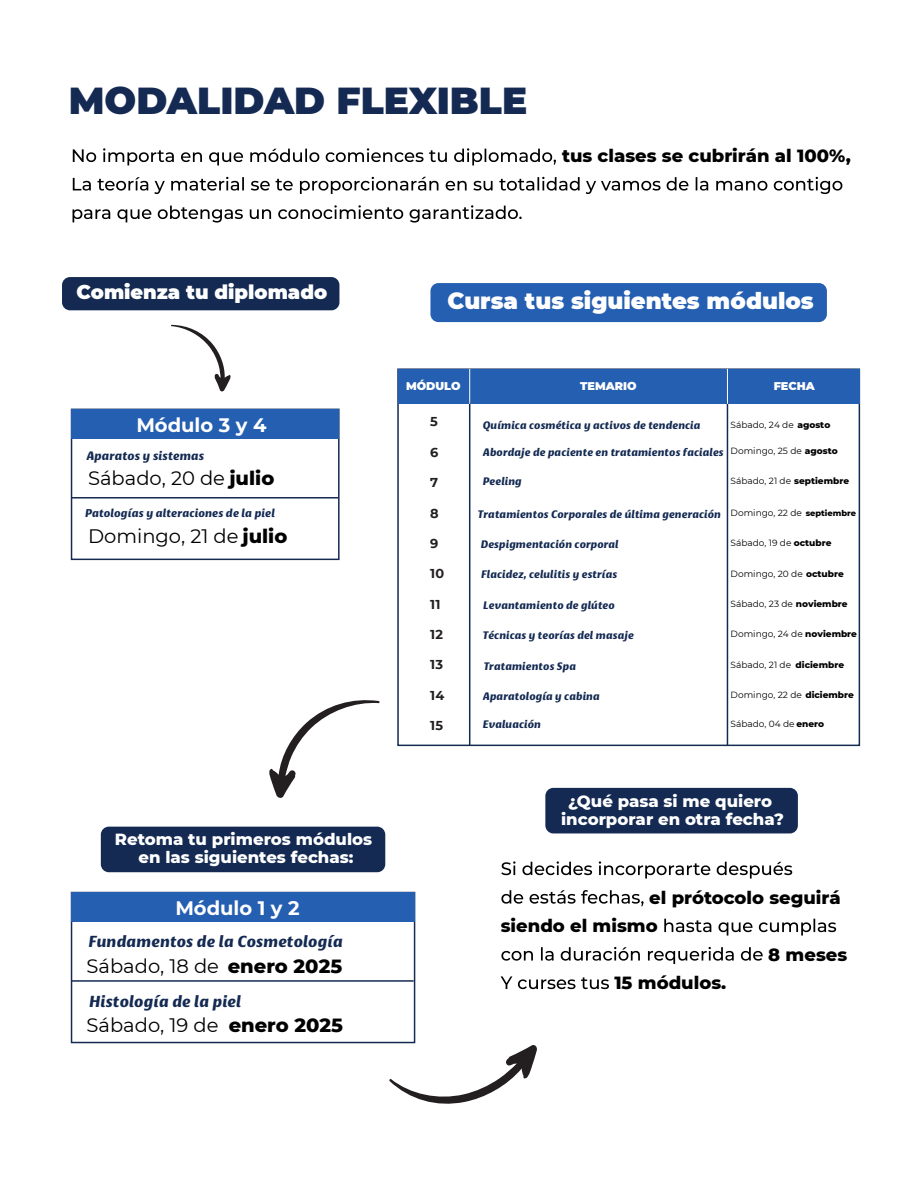
<style>
.page{position:relative;width:918px;height:1188px;background:#fff}
.page>*{position:absolute;margin:0;border:0;box-sizing:border-box;transform-origin:0 0}
.t1{font:900 37.5px "Montserrat";color:#142a52}
.t2{font:900 22.8px "Montserrat";color:#fff}
.t3{font:19.5px "Montserrat";color:#000}
.t4{font:900 19.5px "Montserrat";color:#fff}
.t5{font:700 19.5px "Montserrat";color:#fff}
.t6{font:800 18px "Montserrat";color:#000}
.t7{font:800 16.5px/18px "Montserrat";color:#fff;text-align:center}
.t8{font:italic 900 16.5px "Basel Neue";color:#142a52}
.t9{font:700 12.9px "Montserrat";color:#231f20}
.t10{font:italic 900 12.6px "Basel Neue";color:#142a52}
.t11{font:italic 900 11.7px "Basel Neue";color:#142a52}
.t12{font:italic 900 11.25px "Basel Neue";color:#142a52}
.t13{font:900 11.25px "Montserrat";color:#fff}
.t14{font:9px "Montserrat";color:#000}
.s1{font-weight:800}
.s2{font-weight:800;font-size:8.25px}
</style>
<div class="page">
<div style="left:430px;top:283px;width:397px;height:39px;background:#255fb2;border-radius:8px"></div>
<div style="left:62px;top:277px;width:277px;height:33px;background:#142a52;border-radius:8px"></div>
<svg style="left:73px;top:148px;width:483px;height:17px"></svg>
<svg style="left:73px;top:177px;width:769px;height:17px"></svg>
<svg style="left:73px;top:205px;width:449px;height:18px"></svg>
<div style="left:397px;top:368px;width:463px;height:378px;border:2px solid #142a52"></div>
<div style="left:71px;top:409px;width:269px;height:151px;border:2px solid #142a52"></div>
<div style="left:398px;top:369px;width:461px;height:35px;background:#255fb2"></div>
<div style="left:72px;top:409px;width:267px;height:30px;background:#255fb2"></div>
<hr style="left:72px;top:497px;width:266px;height:2px;background:#142a52">
<svg style="left:171px;top:325px;width:60px;height:67px"></svg>
<hr style="left:727px;top:401px;width:1px;height:344px;background:#142a52">
<hr style="left:469px;top:401px;width:1px;height:344px;background:#142a52">
<hr style="left:727px;top:369px;width:1px;height:35px;background:#fff">
<hr style="left:469px;top:369px;width:1px;height:35px;background:#fff">
<div style="left:71px;top:892px;width:344px;height:151px;border:2px solid #142a52"></div>
<div style="left:72px;top:893px;width:343px;height:29px;background:#255fb2"></div>
<hr style="left:72px;top:980px;width:342px;height:2px;background:#142a52">
<svg style="left:269px;top:700px;width:111px;height:98px"></svg>
<div style="left:101px;top:827px;width:284px;height:45px;background:#142a52;border-radius:8px"></div>
<svg style="left:501px;top:861px;width:291px;height:18px"></svg>
<svg style="left:501px;top:890px;width:143px;height:16px"></svg>
<svg style="left:664px;top:919px;width:172px;height:17px"></svg>
<svg style="left:501px;top:947px;width:262px;height:17px"></svg>
<svg style="left:501px;top:976px;width:108px;height:13px"></svg>
<svg style="left:389px;top:1045px;width:148px;height:59px"></svg>
<div style="left:545px;top:788px;width:253px;height:45px;background:#142a52;border-radius:8px"></div>
<h1 class="t1" style="left:69px;top:72px;width:460px">MODALIDAD FLEXIBLE</h1>
<h3 class="t6" style="left:562px;top:142px;width:290px">tus clases se cubrirán al 100%,</h3>
<h3 class="t4" style="left:77px;top:277px;width:252px">Comienza tu diplomado</h3>
<h3 class="t5" style="left:136px;top:411px;width:132px">Módulo 3 y 4</h3>
<p class="t10" style="left:86px;top:449px;width:120px">Aparatos y sistemas</p>
<h3 class="t3" style="left:88px;top:465px;width:188px">Sábado, 20 de <span class="s1">julio</span></h3>
<h3 class="t3" style="left:88px;top:523px;width:201px">Domingo, 21 de <span class="s1">julio</span></h3>
<p class="t11" style="left:85px;top:506px;width:192px">Patologías y alteraciones de la piel</p>
<h3 class="t7" style="left:115px;top:829px;width:259px">Retoma tu primeros módulos en las siguientes fechas:</h3>
<h3 class="t5" style="left:175px;top:894px;width:126px">Módulo 1 y 2</h3>
<h3 class="t8" style="left:88px;top:932px;width:256px">Fundamentos de la Cosmetología</h3>
<h3 class="t3" style="left:87px;top:953px;width:257px">Sábado, 18 de <span class="s1">enero 2025</span></h3>
<h3 class="t8" style="left:89px;top:992px;width:154px">Histología de la piel</h3>
<h3 class="t3" style="left:87px;top:1011px;width:258px">Sábado, 19 de <span class="s1">enero 2025</span></h3>
<h2 class="t2" style="left:448px;top:283px;width:368px">Cursa tus siguientes módulos</h2>
<p class="t13" style="left:406px;top:378px;width:56px">MÓDULO</p>
<p class="t13" style="left:580px;top:378px;width:58px">TEMARIO</p>
<p class="t13" style="left:774px;top:378px;width:43px">FECHA</p>
<p class="t9" style="left:430px;top:412px;width:9px">5</p>
<p class="t9" style="left:430px;top:443px;width:10px">6</p>
<p class="t9" style="left:430px;top:473px;width:9px">7</p>
<p class="t9" style="left:430px;top:504px;width:10px">8</p>
<p class="t9" style="left:430px;top:534px;width:10px">9</p>
<p class="t9" style="left:430px;top:564px;width:15px">10</p>
<p class="t9" style="left:430px;top:595px;width:12px">11</p>
<p class="t9" style="left:430px;top:625px;width:14px">12</p>
<p class="t9" style="left:430px;top:656px;width:14px">13</p>
<p class="t9" style="left:430px;top:686px;width:15px">14</p>
<p class="t9" style="left:430px;top:716px;width:14px">15</p>
<p class="t12" style="left:483px;top:418px;width:219px">Química cosmética y activos de tendencia</p>
<p class="t12" style="left:483px;top:445px;width:243px">Abordaje de paciente en tratamientos faciales</p>
<p class="t12" style="left:483px;top:475px;width:41px">Peeling</p>
<p class="t12" style="left:478px;top:507px;width:245px">Tratamientos Corporales de última generación</p>
<p class="t14" style="left:731px;top:419px;width:101px">Sábado, 24 de <span class="s1">agosto</span></p>
<p class="t14" style="left:731px;top:444px;width:109px">Domingo, 25 de <span class="s1">agosto</span></p>
<p class="t14" style="left:731px;top:474px;width:120px">Sábado, 21 de <span class="s1">septiembre</span></p>
<p class="t14" style="left:731px;top:507px;width:127px">Domingo, 22 de <span class="s2">septiembre</span></p>
<p class="t14" style="left:731px;top:537px;width:102px">Sábado, 19 de <span class="s1">octubre</span></p>
<p class="t14" style="left:731px;top:567px;width:115px">Domingo, 20 de <span class="s1">octubre</span></p>
<p class="t14" style="left:731px;top:598px;width:119px">Sábado, 23 de <span class="s1">noviembre</span></p>
<p class="t14" style="left:731px;top:628px;width:128px">Domingo, 24 de <span class="s1">noviembre</span></p>
<p class="t14" style="left:731px;top:658px;width:115px">Sábado, 21 de <span class="s1">diciembre</span></p>
<p class="t14" style="left:731px;top:689px;width:125px">Domingo, 22 de <span class="s1">diciembre</span></p>
<p class="t14" style="left:731px;top:717px;width:95px">Sábado, 04 de <span class="s1">enero</span></p>
<p class="t12" style="left:481px;top:538px;width:140px">Despigmentación corporal</p>
<p class="t12" style="left:481px;top:568px;width:138px">Flacidez, celulitis y estrías</p>
<p class="t12" style="left:483px;top:598px;width:133px">Levantamiento de glúteo</p>
<p class="t12" style="left:483px;top:629px;width:153px">Técnicas y teorías del masaje</p>
<p class="t12" style="left:484px;top:659px;width:94px">Tratamientos Spa</p>
<p class="t12" style="left:483px;top:689px;width:119px">Aparatología y cabina</p>
<p class="t12" style="left:483px;top:718px;width:60px">Evaluación</p>
<h3 class="t7" style="left:561px;top:791px;width:224px">¿Qué pasa si me quiero incorporar en otra fecha?</h3>
<h3 class="t6" style="left:649px;top:884px;width:193px">el prótocolo seguirá</h3>
<h3 class="t6" style="left:501px;top:912px;width:159px">siendo el mismo</h3>
<h3 class="t6" style="left:768px;top:941px;width:81px">8 meses</h3>
<h3 class="t6" style="left:614px;top:969px;width:113px">15 módulos.</h3>
</div>
